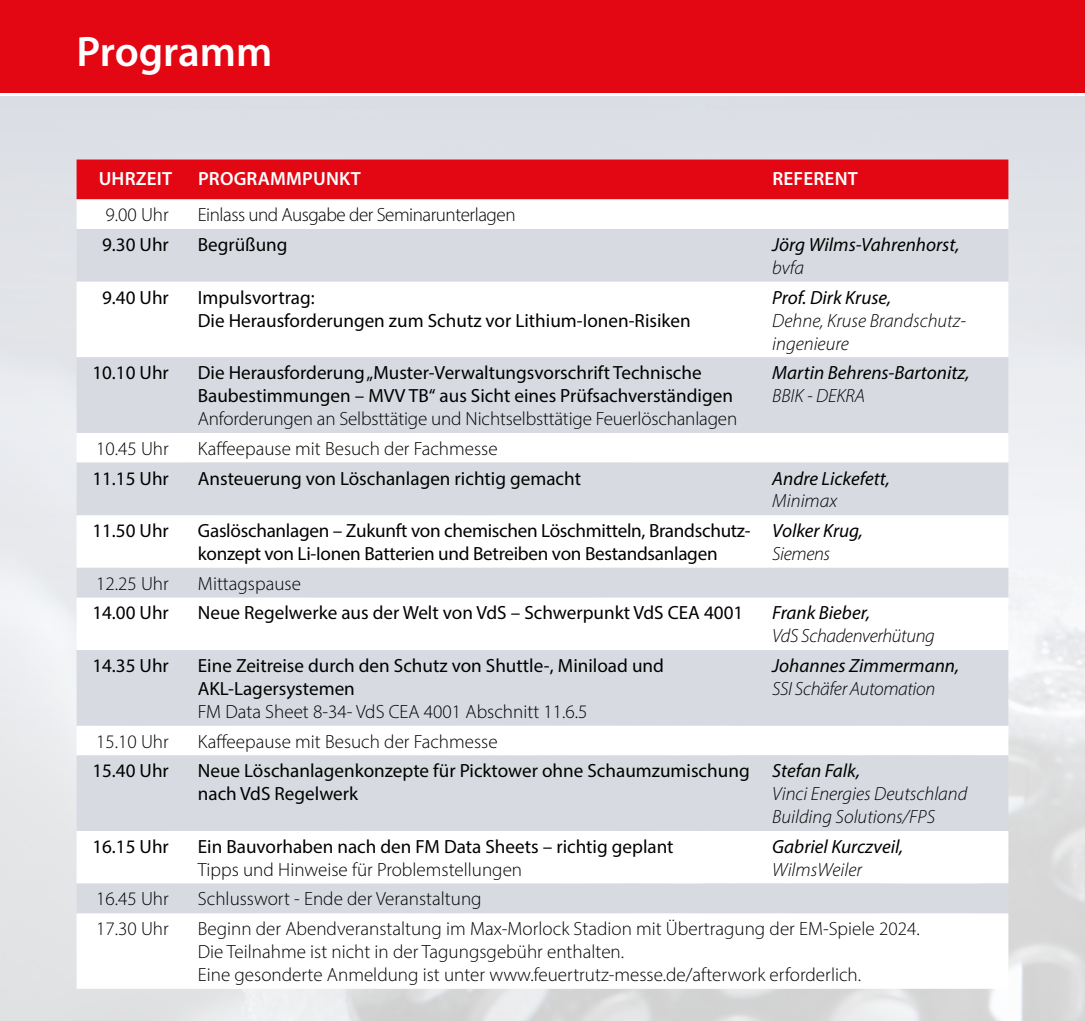
<style>
.page{position:relative;width:1085px;height:1021px;background:#fff}
.page>*{position:absolute;margin:0;border:0;box-sizing:border-box;transform-origin:0 0}
.t1{font:600 42.75px "Myriad Pro";letter-spacing:-.005em;color:#fff}
.t2{font:19.12px/22.9px "Myriad Pro";color:#000}
.t3{font:300 19.12px/22.9px "Myriad Pro";color:#000}
.t4{font:italic 19.12px "Myriad Pro";color:#000}
.t5{font:italic 300 19.12px/22.9px "Myriad Pro";color:#000}
.t6{font:italic 300 19.12px "Myriad Pro";letter-spacing:-.02em;color:#000}
.t7{font:300 19.12px "Myriad Pro";letter-spacing:-.025em;color:#000}
.t8{font:600 19.12px "Myriad Pro";letter-spacing:.01em;color:#fff}
</style>
<div class="page">
<div style="left:0;top:0;width:1084px;height:92px;background:#e30613"></div>
<div style="left:77px;top:159px;width:931px;height:41px;background:#e30613"></div>
<div style="left:77px;top:229px;width:931px;height:53px;background:#d7dbe1"></div>
<svg style="left:77px;top:357px;width:931px;height:556px;fill:#d7dbe1"></svg>
<h1 class="t1" style="left:77px;top:24px;width:197px">Programm</h1>
<p class="t8" style="left:99px;top:166px;width:75px">UHRZEIT</p>
<p class="t8" style="left:198px;top:166px;width:164px">PROGRAMMPUNKT</p>
<p class="t8" style="left:772px;top:166px;width:87px">REFERENT</p>
<p class="t3" style="left:105px;top:203px;width:65px">9.00 Uhr</p>
<p class="t7" style="left:198px;top:203px;width:319px">Einlass und Ausgabe der Seminarunterlagen</p>
<p class="t2" style="left:102px;top:233px;width:68px">9.30 Uhr</p>
<p class="t2" style="left:198px;top:233px;width:91px">Begrüßung</p>
<p class="t4" style="left:772px;top:233px;width:189px">Jörg Wilms-Vahrenhorst,</p>
<p class="t5" style="left:772px;top:256px;width:33px">bvfa</p>
<p class="t2" style="left:102px;top:285px;width:68px">9.40 Uhr</p>
<p class="t2" style="left:198px;top:285px;width:494px">Impulsvortrag:<br>Die Herausforderungen zum Schutz vor Lithium-Ionen-Risiken</p>
<p class="t4" style="left:772px;top:285px;width:120px">Prof. Dirk Kruse,</p>
<p class="t5" style="left:772px;top:308px;width:194px">Dehne, Kruse Brandschutz&shy;ingenieure</p>
<p class="t2" style="left:92px;top:361px;width:78px">10.10 Uhr</p>
<p class="t2" style="left:198px;top:361px;width:536px">Die Herausforderung „Muster-Verwaltungsvorschrift Technische<br>Baubestimmungen – MVV TB“ aus Sicht eines Prüfsachverständigen</p>
<p class="t3" style="left:198px;top:407px;width:541px">Anforderungen an Selbsttätige und Nichtselbsttätige Feuerlöschanlagen</p>
<p class="t4" style="left:772px;top:361px;width:199px">Martin Behrens-Bartonitz,</p>
<p class="t5" style="left:772px;top:384px;width:94px">BBIK - DEKRA</p>
<p class="t3" style="left:96px;top:437px;width:74px">10.45 Uhr</p>
<p class="t3" style="left:198px;top:437px;width:301px">Kaffeepause mit Besuch der Fachmesse</p>
<p class="t2" style="left:92px;top:466px;width:78px">11.15 Uhr</p>
<p class="t2" style="left:198px;top:466px;width:384px">Ansteuerung von Löschanlagen richtig gemacht</p>
<p class="t4" style="left:772px;top:466px;width:119px">Andre Lickefett,</p>
<p class="t5" style="left:772px;top:489px;width:66px">Minimax</p>
<p class="t2" style="left:92px;top:519px;width:78px">11.50 Uhr</p>
<p class="t2" style="left:198px;top:519px;width:553px">Gaslöschanlagen – Zukunft von chemischen Löschmitteln, Brandschutz&shy;konzept von Li-Ionen Batterien und Betreiben von Bestandsanlagen</p>
<p class="t4" style="left:772px;top:519px;width:92px">Volker Krug,</p>
<p class="t6" style="left:772px;top:542px;width:59px">Siemens</p>
<p class="t3" style="left:96px;top:571px;width:74px">12.25 Uhr</p>
<p class="t3" style="left:198px;top:571px;width:105px">Mittagspause</p>
<p class="t2" style="left:92px;top:601px;width:78px">14.00 Uhr</p>
<p class="t2" style="left:198px;top:601px;width:547px">Neue Regelwerke aus der Welt von VdS – Schwerpunkt VdS CEA 4001</p>
<p class="t4" style="left:772px;top:601px;width:99px">Frank Bieber,</p>
<p class="t6" style="left:772px;top:624px;width:164px">VdS Schadenverhütung</p>
<p class="t2" style="left:92px;top:654px;width:78px">14.35 Uhr</p>
<p class="t2" style="left:198px;top:654px;width:467px">Eine Zeitreise durch den Schutz von Shuttle-, Miniload und<br>AKL-Lagersystemen</p>
<p class="t3" style="left:198px;top:700px;width:391px">FM Data Sheet 8-34- VdS CEA 4001 Abschnitt 11.6.5</p>
<p class="t4" style="left:772px;top:653px;width:188px">Johannes Zimmermann,</p>
<p class="t6" style="left:772px;top:677px;width:164px">SSI Schäfer Automation</p>
<p class="t3" style="left:96px;top:729px;width:74px">15.10 Uhr</p>
<p class="t3" style="left:198px;top:729px;width:301px">Kaffeepause mit Besuch der Fachmesse</p>
<p class="t2" style="left:92px;top:759px;width:78px">15.40 Uhr</p>
<p class="t2" style="left:198px;top:759px;width:553px">Neue Löschanlagenkonzepte für Picktower ohne Schaumzumischung nach VdS Regelwerk</p>
<p class="t4" style="left:772px;top:759px;width:89px">Stefan Falk,</p>
<p class="t5" style="left:772px;top:782px;width:197px">Vinci Energies Deutschland<br>Building Solutions/FPS</p>
<p class="t2" style="left:92px;top:834px;width:78px">16.15 Uhr</p>
<p class="t2" style="left:198px;top:834px;width:477px">Ein Bauvorhaben nach den FM Data Sheets – richtig geplant</p>
<p class="t3" style="left:198px;top:857px;width:326px">Tipps und Hinweise für Problemstellungen</p>
<p class="t4" style="left:772px;top:834px;width:132px">Gabriel Kurczveil,</p>
<p class="t5" style="left:772px;top:857px;width:91px">WilmsWeiler</p>
<p class="t3" style="left:96px;top:887px;width:74px">16.45 Uhr</p>
<p class="t3" style="left:198px;top:887px;width:285px">Schlusswort - Ende der Veranstaltung</p>
<p class="t3" style="left:96px;top:917px;width:74px">17.30 Uhr</p>
<p class="t3" style="left:198px;top:917px;width:723px">Beginn der Abendveranstaltung im Max-Morlock Stadion mit Übertragung der EM-Spiele 2024.<br>Die Teilnahme ist nicht in der Tagungsgebühr enthalten.<br>Eine gesonderte Anmeldung ist unter www.feuertrutz-messe.de/afterwork erforderlich.</p>
</div>
